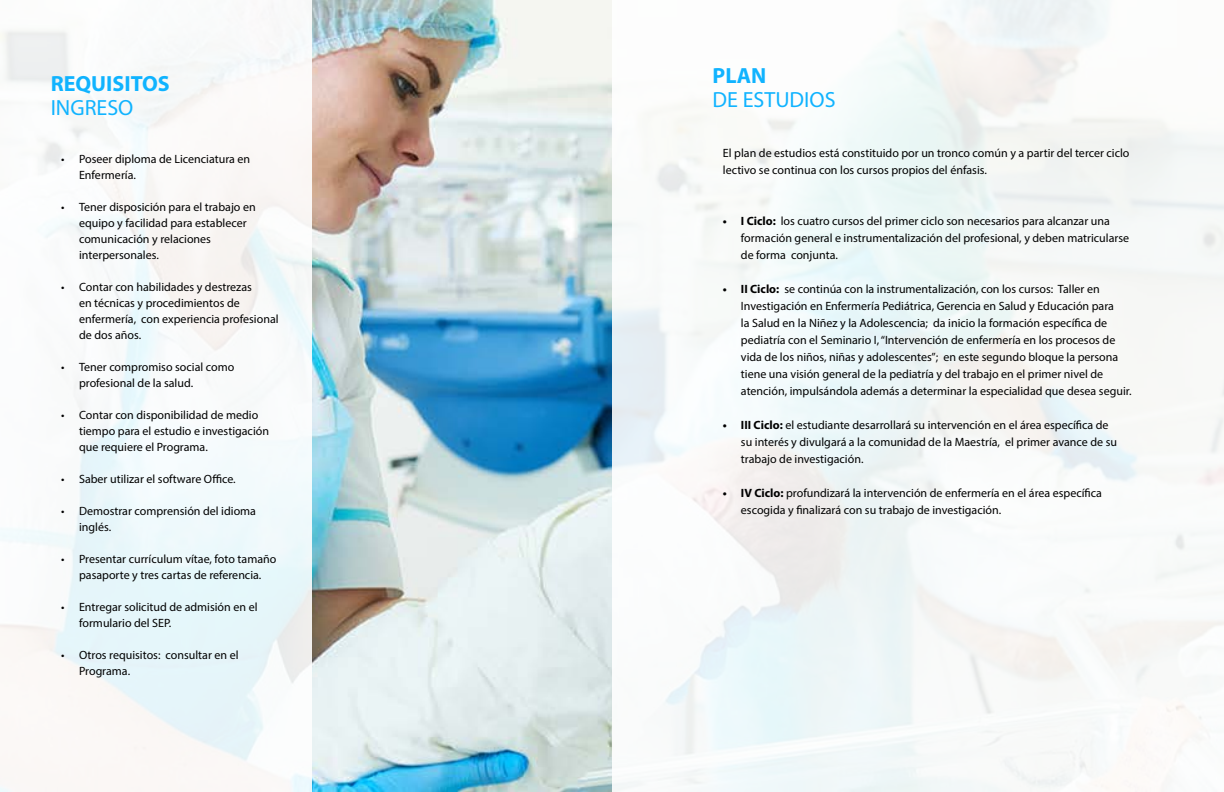
<style>
.page{position:relative;width:1224px;height:792px;background:#fff}
.page>*{position:absolute;margin:0;border:0;box-sizing:border-box;transform-origin:0 0}
.t1{font:22px "Myriad Pro";color:#10b3ff}
.t2{font:700 22px "Myriad Pro";color:#10b3ff}
.t3{font:12px/16px "Myriad Pro";color:#000}
.s1{font-weight:700}
</style>
<div class="page">
<img style="left:312px;top:0;width:300px;height:792px">
<svg style="left:612px;top:0;width:612px;height:792px"></svg>
<div style="left:0;top:0;width:312px;height:792px;background:linear-gradient(to bottom,#fafaf9,#f0f7f9)"></div>
<h1 class="t2" style="left:51px;top:70px;width:121px">REQUISITOS</h1>
<h1 class="t1" style="left:51px;top:94px;width:84px">INGRESO</h1>
<p class="t3" style="left:79px;top:151px;width:173px;text-indent:-18px">• Poseer diploma de Licenciatura en<br>Enfermería.</p>
<p class="t3" style="left:79px;top:199px;width:178px;text-indent:-18px">• Tener disposición para el trabajo en equipo y facilidad para establecer comunicación y relaciones interpersonales.</p>
<p class="t3" style="left:79px;top:279px;width:201px;text-indent:-18px">• Contar con habilidades y destrezas<br>en técnicas y procedimientos de enfermería, con experiencia profesional de dos años.</p>
<p class="t3" style="left:79px;top:359px;width:157px;text-indent:-18px">• Tener compromiso social como profesional de la salud.</p>
<p class="t3" style="left:79px;top:407px;width:191px;text-indent:-18px">• Contar con disponibilidad de medio tiempo para el estudio e investigación que requiere el Programa.</p>
<p class="t3" style="left:61px;top:471px;width:176px">• Saber utilizar el software Office.</p>
<p class="t3" style="left:79px;top:503px;width:178px;text-indent:-18px">• Demostrar comprensión del idioma inglés.</p>
<p class="t3" style="left:61px;top:551px;width:217px;text-align:center">• Presentar currículum vítae, foto tamaño pasaporte y tres cartas de referencia.</p>
<p class="t3" style="left:79px;top:599px;width:180px;text-indent:-18px">• Entregar solicitud de admisión en el formulario del SEP.</p>
<p class="t3" style="left:79px;top:647px;width:161px;text-indent:-18px">• Otros requisitos: consultar en el<br>Programa.</p>
<h1 class="t2" style="left:713px;top:61px;width:55px">PLAN</h1>
<h1 class="t1" style="left:713px;top:86px;width:124px">DE ESTUDIOS</h1>
<p class="t3" style="left:723px;top:144px;width:408px;line-height:17px">El plan de estudios está constituido por un tronco común y a partir del tercer ciclo lectivo se continua con los cursos propios del énfasis.</p>
<p class="t3" style="left:741px;top:212px;width:390px;line-height:17px;text-indent:-18px"><span class="s1">• I Ciclo:</span> los cuatro cursos del primer ciclo son necesarios para alcanzar una formación general e instrumentalización del profesional, y deben matricularse de forma conjunta.</p>
<p class="t3" style="left:741px;top:280px;width:392px;line-height:17px;text-indent:-18px"><span class="s1">• II Ciclo:</span> se continúa con la instrumentalización, con los cursos: Taller en Investigación en Enfermería Pediátrica, Gerencia en Salud y Educación para<br>la Salud en la Niñez y la Adolescencia; da inicio la formación específica de pediatría con el Seminario I, “Intervención de enfermería en los procesos de vida de los niños, niñas y adolescentes”; en este segundo bloque la persona tiene una visión general de la pediatría y del trabajo en el primer nivel de atención, impulsándola además a determinar la especialidad que desea seguir.</p>
<p class="t3" style="left:741px;top:416px;width:378px;line-height:17px;text-indent:-18px"><span class="s1">• III Ciclo:</span> el estudiante desarrollará su intervención en el área específica de su interés y divulgará a la comunidad de la Maestría, el primer avance de su trabajo de investigación.</p>
<p class="t3" style="left:741px;top:484px;width:363px;line-height:17px;text-indent:-18px"><span class="s1">• IV Ciclo:</span> profundizará la intervención de enfermería en el área específica escogida y finalizará con su trabajo de investigación.</p>
</div>
